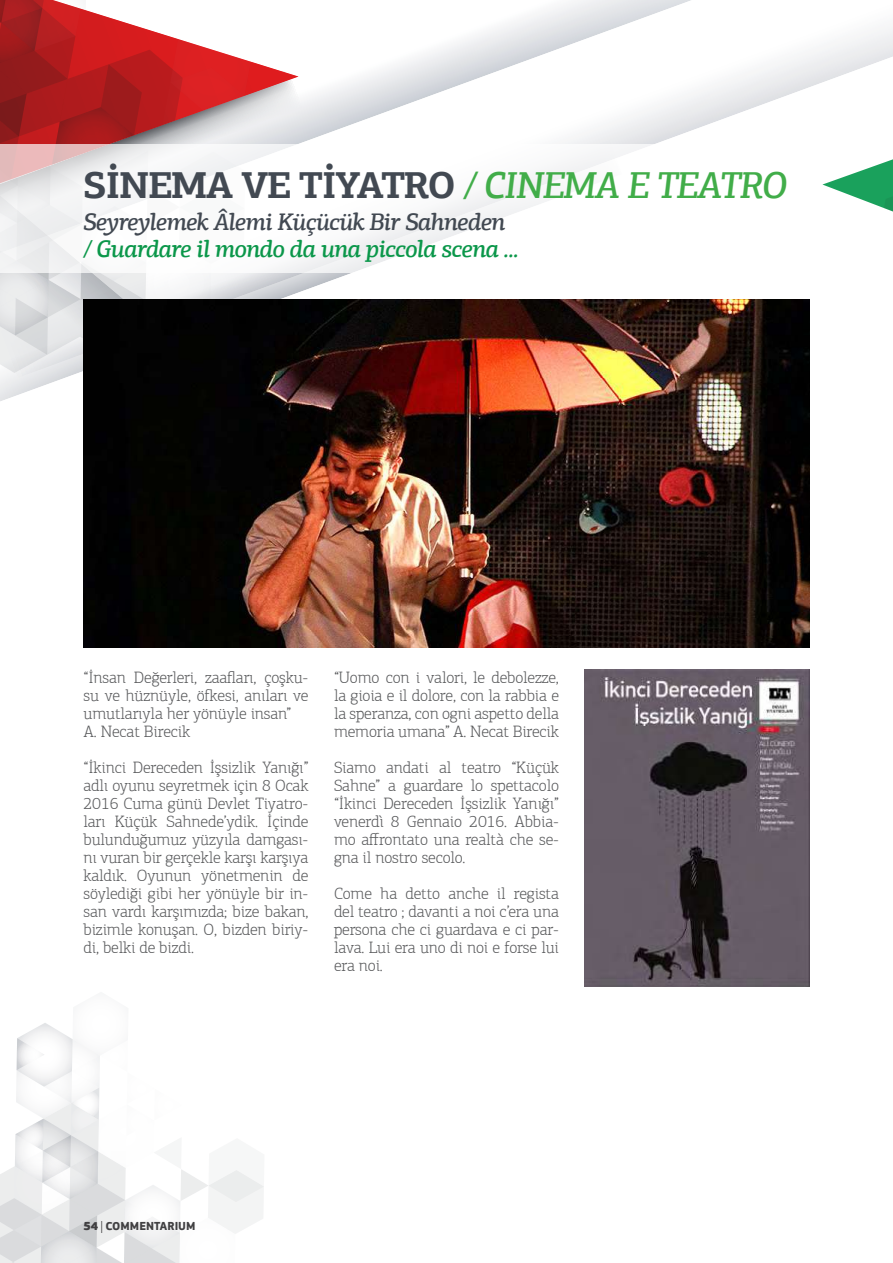
<style>
.page{position:relative;width:893px;height:1263px;background:#fff}
.page>*{position:absolute;margin:0;border:0;box-sizing:border-box;transform-origin:0 0}
.t1{font:700 37.5px "PF Agora Slab Pro";letter-spacing:-.04em;color:#424952}
.t2{font:italic 500 24px "PF Agora Slab Pro";letter-spacing:-.04em;color:#424952}
.t3{font:italic 500 24px "PF Agora Slab Pro";letter-spacing:-.04em;color:#0b974a}
.t4{font:300 16.5px/18px "PF Agora Slab Pro";letter-spacing:-.01em;color:#58595b;text-align:justify}
.t5{font:700 12px "PF Square Sans Pro";color:#414042}
.s1{font-weight:500;font-style:italic;color:#41ad49}
.s2{font-weight:900}
.s3{font-family:"Univers LT Std";font-weight:300}
</style>
<div class="page">
<svg style="left:0;top:1023px;width:264px;height:240px"></svg>
<svg style="left:622px;top:27px;width:271px;height:354px"></svg>
<svg style="left:0;top:279px;width:622px;height:142px"></svg>
<svg style="left:0;top:0;width:826px;height:279px"></svg>
<svg style="left:822px;top:159px;width:71px;height:52px"></svg>
<svg style="left:0;top:145px;width:778px;height:128px"></svg>
<img style="left:84px;top:300px;width:725px;height:347px">
<img style="left:585px;top:670px;width:224px;height:317px">
<h1 class="t1" style="left:84px;top:162px;width:705px">SİNEMA VE TİYATRO <span class="s1">/ CINEMA E TEATRO</span></h1>
<h2 class="t2" style="left:84px;top:207px;width:424px">Seyreylemek Âlemi Küçücük Bir Sahneden</h2>
<h2 class="t3" style="left:84px;top:234px;width:438px">/ Guardare il mondo da una piccola scena …</h2>
<p class="t4" style="left:84px;top:668px;width:226px;text-align:left">“İnsan Değerleri, zaafları, çoşku&shy;su ve hüznüyle, öfkesi, anıları ve umutlarıyla her yönüyle insan”<br>A. Necat Birecik</p>
<p class="t4" style="left:84px;top:758px;width:226px">“İkinci Dereceden İşsizlik Yanığı” adlı oyunu seyretmek için 8 Ocak 2016 Cuma günü Devlet Tiyatro&shy;ları Küçük Sahnede’ydik. İçinde bulunduğumuz yüzyıla damgası&shy;nı vuran bir gerçekle karşı karşıya kaldık. Oyunun yönetmenin de söylediği gibi her yönüyle bir in&shy;san vardı karşımızda; bize bakan, bizimle konuşan. O, bizden biriy&shy;di, belki de bizdi.</p>
<p class="t4" style="left:334px;top:668px;width:226px">“Uomo con i valori, le debolezze, la gioia e il dolore, con la rabbia e la speranza, con ogni aspetto della memoria umana” A. Necat Birecik</p>
<p class="t4" style="left:334px;top:758px;width:226px">Siamo andati al teatro “Küçük Sahne” a guardare lo spettacolo “İkinci Dereceden İşsizlik Yanığı” venerdì 8 Gennaio 2016. Abbia&shy;mo affrontato una realtà che se&shy;gna il nostro secolo.</p>
<p class="t4" style="left:334px;top:884px;width:226px">Come ha detto anche il regista del teatro ; davanti a noi c’era una persona che ci guardava e ci par&shy;lava. Lui era uno di noi e forse lui era noi.</p>
<p class="t5" style="left:84px;top:1219px;width:114px"><span class="s2">54</span> <span class="s3">|</span> COMMENTARIUM</p>
</div>
